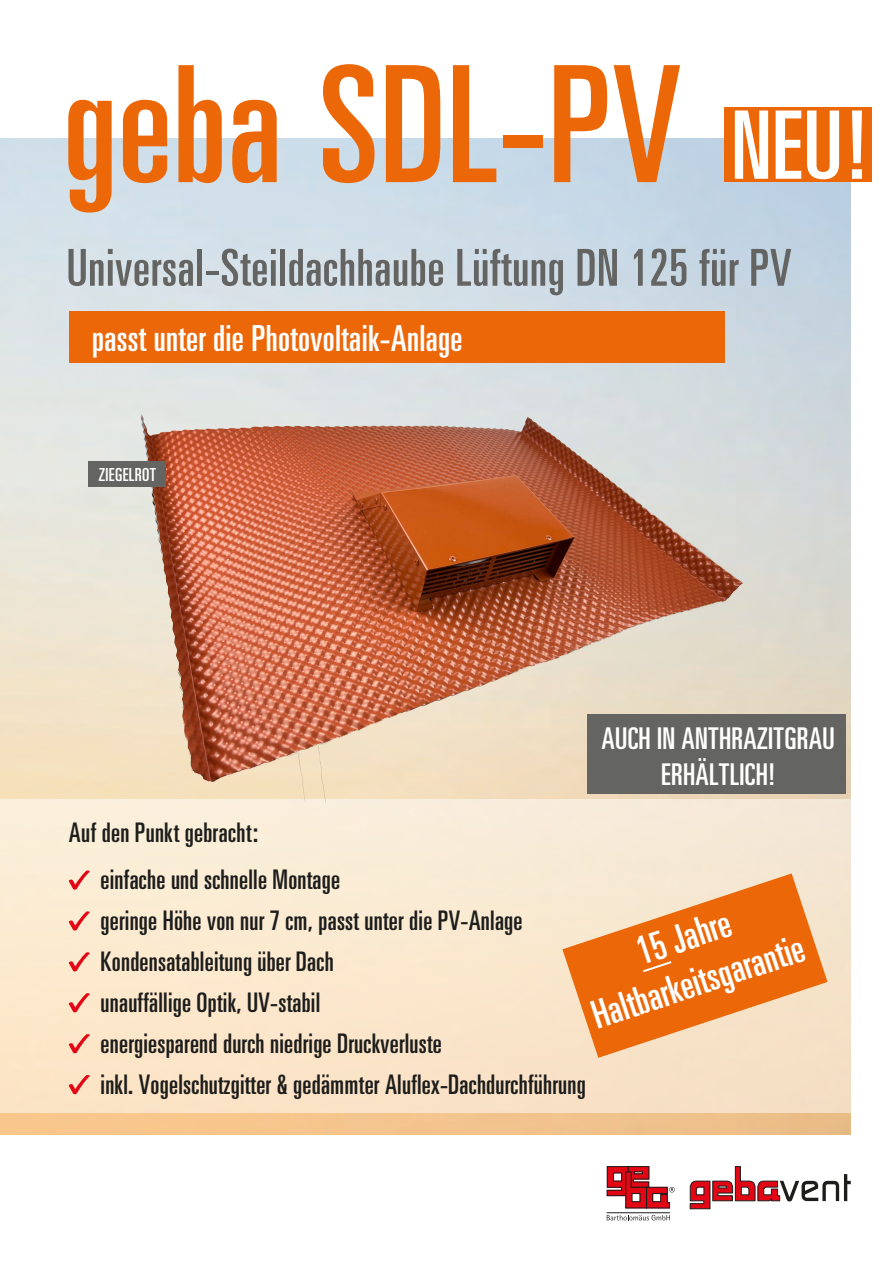
<style>
.page{position:relative;width:893px;height:1263px;background:#fff}
.page>*{position:absolute;margin:0;border:0;box-sizing:border-box;transform-origin:0 0}
.t1{font:ultra-condensed 162px "Univers";letter-spacing:.005em;color:#ec6708}
.t2{font:ultra-condensed 51px "Univers";letter-spacing:.015em;color:#646463}
.t3{font:ultra-condensed 39px/46.8px "Univers";color:#fff;text-align:center}
.t4{font:ultra-condensed 36px "Univers";letter-spacing:.01em;color:#fff}
.t5{font:ultra-condensed 30px/36px "Univers";letter-spacing:.01em;color:#fff;text-align:center}
.t6{font:ultra-condensed 27px/41px "Univers";letter-spacing:.01em;color:#1d1d1b}
.t7{font:ultra-condensed 18px "Univers";letter-spacing:.02em;color:#fff}
</style>
<div class="page">
<img style="left:0;top:139px;width:851px;height:996px">
<svg style="left:607px;top:1215px;width:63px;height:5px"></svg>
<hr style="left:607px;top:1212px;width:63px;height:1px;background:#1d1d1b">
<svg style="left:607px;top:1166px;width:68px;height:43px"></svg>
<svg style="left:690px;top:1166px;width:161px;height:43px"></svg>
<div style="left:0;top:799px;width:851px;height:314px;background:#fae8cf"></div>
<svg style="left:68px;top:870px;width:22px;height:20px"></svg>
<svg style="left:68px;top:911px;width:22px;height:19px"></svg>
<svg style="left:68px;top:952px;width:22px;height:19px"></svg>
<svg style="left:68px;top:993px;width:22px;height:19px"></svg>
<svg style="left:68px;top:1034px;width:22px;height:19px"></svg>
<svg style="left:68px;top:1075px;width:22px;height:19px"></svg>
<div style="left:588px;top:714px;width:258px;height:80px;background:#646463"></div>
<div style="left:724px;top:107px;width:148px;height:75px;background:#ec6708"></div>
<svg style="left:735px;top:111px;width:127px;height:68px"></svg>
<svg style="left:562px;top:873px;width:265px;height:185px;fill:#ec6708"></svg>
<div style="left:69px;top:311px;width:655px;height:51px;background:#ec6708"></div>
<svg style="left:643px;top:961px;width:28px;height:11px"></svg>
<img style="left:132px;top:329px;width:648px;height:486px">
<div style="left:88px;top:461px;width:77px;height:26px;background:#646463"></div>
<h1 class="t1" style="left:63px;top:32px;width:620px">geba SDL-PV</h1>
<h2 class="t2" style="left:67px;top:239px;width:726px">Universal-Steildachhaube Lüftung DN 125 für PV</h2>
<h3 class="t4" style="left:92px;top:318px;width:372px">passt unter die Photovoltaik-Anlage</h3>
<p class="t7" style="left:99px;top:465px;width:59px">ZIEGELROT</p>
<p class="t5" style="left:601px;top:720px;width:235px">AUCH IN ANTHRAZITGRAU<br>ERHÄLTLICH!</p>
<p class="t6" style="left:101px;top:809px;width:241px;line-height:46.8px;text-indent:-32px">Auf den Punkt gebracht:<br>einfache und schnelle Montage</p>
<p class="t6" style="left:101px;top:900px;width:487px">geringe Höhe von nur 7 cm, passt unter die PV-Anlage Kondensatableitung über Dach<br>unauffällige Optik, UV-stabil<br>energiesparend durch niedrige Druckverluste<br>inkl. Vogelschutzgitter &amp; gedämmter Aluflex-Dachdurchführung</p>
<h3 class="t3" style="left:571px;top:948px;width:223px;rotate:-18deg">15 Jahre<br>Haltbarkeitsgarantie</h3>
</div>
